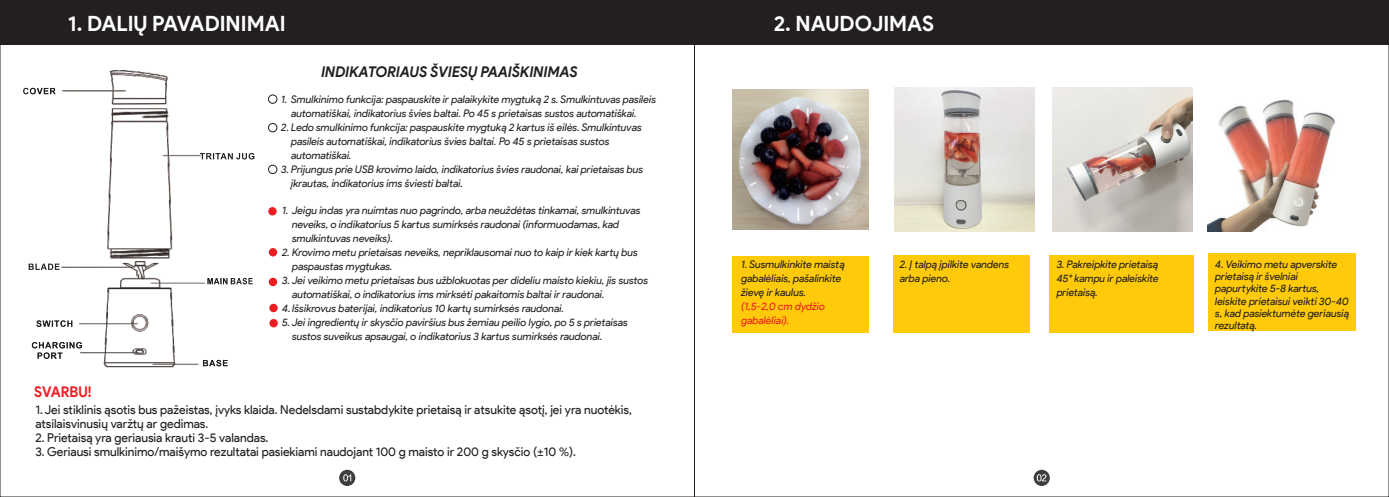
<style>
.page{position:relative;width:1389px;height:497px;background:#fff}
.page>*{position:absolute;margin:0;border:0;box-sizing:border-box;transform-origin:0 0}
.t1{font:700 21px "Product Sans";color:#fff}
.t2{font:italic 700 14.7px "Product Sans";color:#231f20;scale:.95 1}
.t3{font:700 14.7px "Product Sans";color:#ee1d23;scale:.95 1}
.t4{font:12.25px/14px "Product Sans";color:#231f20}
.t5{font:italic 10.5px/14px "Product Sans";color:#231f20}
.t6{font:italic 10.5px/14px "Product Sans";color:#ee1d23}
</style>
<div class="page">
<div style="left:268px;top:207px;width:9px;height:8px;background:#ee1d23;border-radius:50%"></div>
<svg style="left:339px;top:469px;width:16px;height:16px"></svg>
<svg style="left:1034px;top:469px;width:16px;height:16px"></svg>
<div style="left:0;top:0;width:694px;height:45px;background:#231f20"></div>
<div style="left:694px;top:0;width:695px;height:45px;background:#231f20"></div>
<svg style="left:343px;top:473px;width:8px;height:8px"></svg>
<svg style="left:1037px;top:473px;width:10px;height:8px"></svg>
<img style="left:732px;top:90px;width:136px;height:139px">
<div style="left:732px;top:255px;width:136px;height:77px;background:#feca0a"></div>
<div style="left:894px;top:255px;width:136px;height:77px;background:#feca0a"></div>
<div style="left:1208px;top:253px;width:147px;height:78px;background:#feca0a"></div>
<div style="left:1049px;top:255px;width:145px;height:77px;background:#feca0a"></div>
<div style="left:269px;top:248px;width:8px;height:8px;background:#ee1d23;border-radius:50%"></div>
<div style="left:269px;top:277px;width:8px;height:9px;background:#ee1d23;border-radius:50%"></div>
<svg style="left:269px;top:303px;width:9px;height:9px"></svg>
<svg style="left:269px;top:318px;width:9px;height:9px"></svg>
<div style="left:268px;top:94px;width:9px;height:10px;border:1px solid #231f20;border-radius:50%"></div>
<div style="left:268px;top:123px;width:9px;height:9px;border:1px solid #231f20;border-radius:50%"></div>
<div style="left:268px;top:164px;width:9px;height:10px;border:1px solid #231f20;border-radius:50%"></div>
<svg style="left:23px;top:88px;width:8px;height:6px"></svg>
<svg style="left:232px;top:277px;width:21px;height:7px"></svg>
<img style="left:31px;top:70px;width:201px;height:298px">
<img style="left:31px;top:88px;width:25px;height:6px">
<img style="left:207px;top:278px;width:25px;height:6px">
<img style="left:36px;top:320px;width:36px;height:6px">
<img style="left:32px;top:341px;width:50px;height:7px">
<img style="left:39px;top:353px;width:174px;height:11px">
<img style="left:38px;top:352px;width:24px;height:6px">
<img style="left:203px;top:359px;width:25px;height:7px">
<svg style="left:200px;top:153px;width:54px;height:6px"></svg>
<svg style="left:29px;top:263px;width:31px;height:6px"></svg>
<img style="left:894px;top:88px;width:140px;height:143px">
<img style="left:1208px;top:99px;width:127px;height:132px">
<img style="left:1052px;top:88px;width:140px;height:143px">
<h1 class="t1" style="left:68px;top:11px;width:219px">1. DALIŲ PAVADINIMAI</h1>
<h2 class="t2" style="left:321px;top:63px;width:272px">INDIKATORIAUS ŠVIESŲ PAAIŠKINIMAS</h2>
<p class="t5" style="left:291px;top:92px;width:366px;text-indent:-10px">1. Smulkinimo funkcija: paspauskite ir palaikykite mygtuką 2 s. Smulkintuvas pasileis automatiškai, indikatorius švies baltai. Po 45 s prietaisas sustos automatiškai.</p>
<p class="t5" style="left:291px;top:120px;width:352px;text-indent:-10px">2. Ledo smulkinimo funkcija: paspauskite mygtuką 2 kartus iš eilės. Smulkintuvas pasileis automatiškai, indikatorius švies baltai. Po 45 s prietaisas sustos automatiškai.</p>
<p class="t5" style="left:291px;top:162px;width:354px;text-indent:-10px">3. Prijungus prie USB krovimo laido, indikatorius švies raudonai, kai prietaisas bus įkrautas, indikatorius ims šviesti baltai.</p>
<p class="t5" style="left:292px;top:203px;width:350px;text-indent:-10px">1. Jeigu indas yra nuimtas nuo pagrindo, arba neuždėtas tinkamai, smulkintuvas neveiks, o indikatorius 5 kartus sumirksės raudonai (informuodamas, kad smulkintuvas neveiks).</p>
<p class="t5" style="left:292px;top:245px;width:347px;text-indent:-10px">2. Krovimo metu prietaisas neveiks, nepriklausomai nuo to kaip ir kiek kartų bus paspaustas mygtukas.</p>
<p class="t5" style="left:292px;top:273px;width:358px;text-indent:-10px">3. Jei veikimo metu prietaisas bus užblokuotas per dideliu maisto kiekiu, jis sustos automatiškai, o indikatorius ims mirksėti pakaitomis baltai ir raudonai.</p>
<p class="t5" style="left:282px;top:301px;width:283px">4. Išsikrovus baterijai, indikatorius 10 kartų sumirksės raudonai.</p>
<p class="t5" style="left:292px;top:315px;width:337px;text-indent:-10px">5. Jei ingredientų ir skysčio paviršius bus žemiau peilio lygio, po 5 s prietaisas sustos suveikus apsaugai, o indikatorius 3 kartus sumirksės raudonai.</p>
<h2 class="t3" style="left:34px;top:382px;width:62px">SVARBU!</h2>
<p class="t4" style="left:35px;top:402px;width:598px">1. Jei stiklinis ąsotis bus pažeistas, įvyks klaida. Nedelsdami sustabdykite prietaisą ir atsukite ąsotį, jei yra nuotėkis, atsilaisvinusių varžtų ar gedimas.</p>
<p class="t4" style="left:35px;top:430px;width:235px">2. Prietaisą yra geriausia krauti 3-5 valandas.</p>
<p class="t4" style="left:35px;top:444px;width:542px">3. Geriausi smulkinimo/maišymo rezultatai pasiekiami naudojant 100 g maisto ir 200 g skysčio (±10 %).</p>
<h1 class="t1" style="left:774px;top:11px;width:162px">2. NAUDOJIMAS</h1>
<p class="t5" style="left:741px;top:256px;width:105px">1. Susmulkinkite maistą gabalėliais, pašalinkite žievę ir kaulus.</p>
<p class="t6" style="left:741px;top:298px;width:86px">(1,5-2,0 cm dydžio gabalėliai).</p>
<p class="t5" style="left:900px;top:256px;width:111px">2. Į talpą įpilkite vandens arba pieno.</p>
<p class="t5" style="left:1057px;top:256px;width:104px;text-align:justify">3. Pakreipkite prietaisą 45° kampu ir paleiskite prietaisą.</p>
<p class="t5" style="left:1215px;top:257px;width:135px;line-height:12.2px">4. Veikimo metu apverskite prietaisą ir švelniai papurtykite 5-8 kartus, leiskite prietaisui veikti 30-40 s, kad pasiektumėte geriausią rezultatą.</p>
</div>
